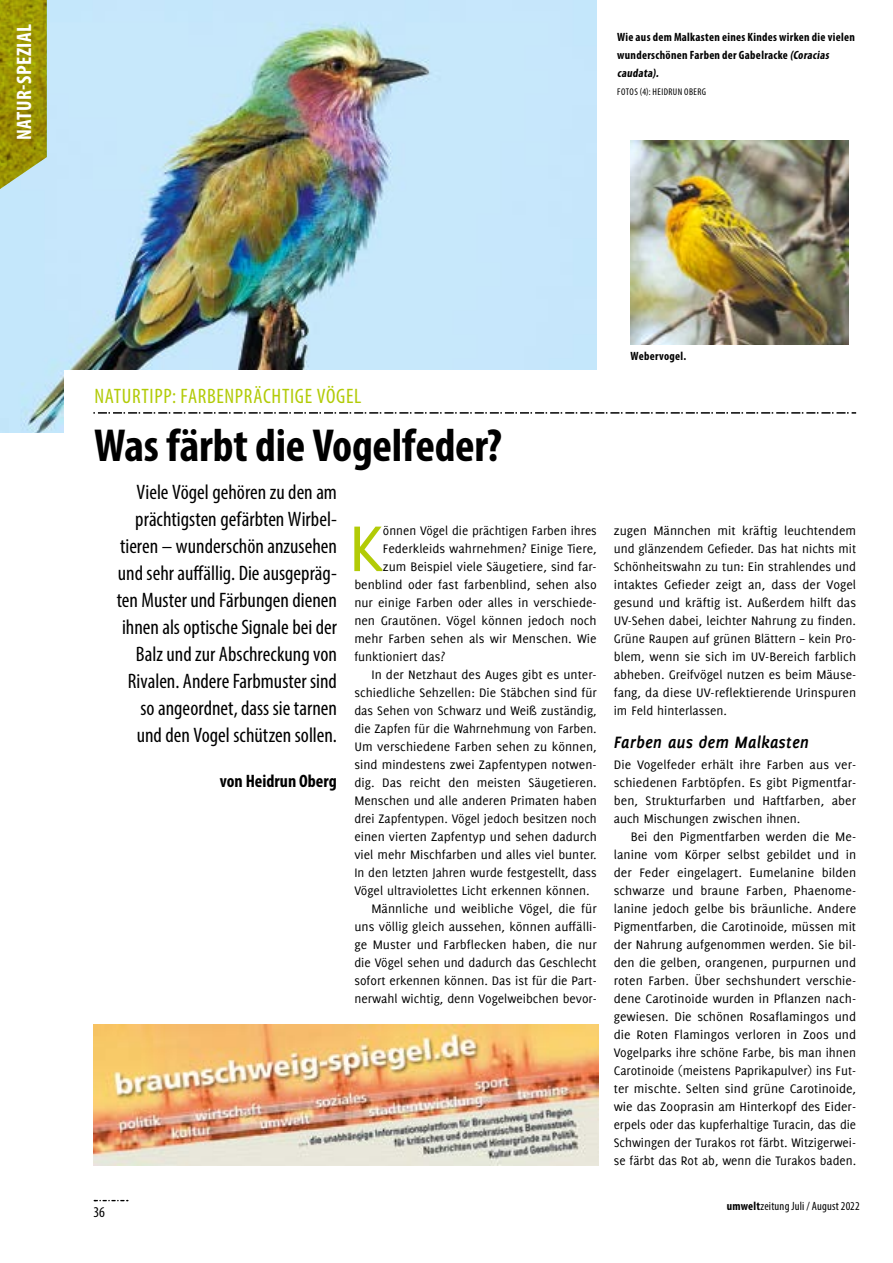
<style>
.page{position:relative;width:893px;height:1263px;background:#fff}
.page>*{position:absolute;margin:0;border:0;box-sizing:border-box;transform-origin:0 0}
.t1{font:70.65px "Delicious";color:#b2cb07}
.t2{font:700 condensed 46.5px "Myriad Pro";letter-spacing:-.005em;color:#000}
.t3{font:condensed 21px/27px "Myriad Pro";color:#000;text-align:right}
.t4{font:condensed 21px "Myriad Pro";letter-spacing:.03em;color:#b2cb07}
.t5{font:700 condensed 21px "Myriad Pro";letter-spacing:.02em;color:#fff}
.t6{font:italic 700 18px "Delicious";color:#000}
.t7{font:700 condensed 18px "Myriad Pro";color:#000}
.t8{font:condensed 15px "Myriad Pro";color:#000}
.t9{font:13.5px/18px "Delicious";color:#000;text-align:justify}
.t10{font:700 condensed 12px/18px "Myriad Pro";letter-spacing:.025em;color:#000}
.t11{font:condensed 12px "Myriad Pro";letter-spacing:.015em;color:#000}
.t12{font:condensed 9.75px "Myriad Pro";letter-spacing:.045em;color:#000}
.s1{font-weight:700}
</style>
<div class="page">
<svg style="left:94px;top:1200px;width:34px;height:1px"></svg>
<img style="left:0;top:0;width:597px;height:433px">
<div style="left:64px;top:370px;width:822px;height:230px;background:#fff"></div>
<svg style="left:93px;top:412px;width:763px;height:2px"></svg>
<img style="left:631px;top:141px;width:218px;height:203px">
<img style="left:93px;top:1025px;width:506px;height:140px">
<img style="left:0;top:0;width:47px;height:189px">
<h3 class="t5" style="left:11px;top:140px;width:118px;rotate:-90deg">NATUR-SPEZIAL</h3>
<p class="t10" style="left:617px;top:28px;width:239px">Wie aus dem Malkasten eines Kindes wirken die vielen wunderschönen Farben der Gabelracke (Coracias caudata).</p>
<p class="t12" style="left:617px;top:86px;width:90px">FOTOS (4): HEIDRUN OBERG</p>
<h3 class="t4" style="left:94px;top:383px;width:268px">NATURTIPP: FARBENPRÄCHTIGE VÖGEL</h3>
<h2 class="t2" style="left:94px;top:417px;width:409px">Was färbt die Vogelfeder?</h2>
<p class="t3" style="left:117px;top:478px;width:222px">Viele Vögel gehören zu den am prächtigsten gefärbten Wirbel&shy;tieren – wunderschön anzusehen und sehr auffällig. Die ausgepräg&shy;ten Muster und Färbungen dienen ihnen als optische Signale bei der<br>Balz und zur Abschreckung von<br>Rivalen. Andere Farbmuster sind so angeordnet, dass sie tarnen und den Vogel schützen sollen.</p>
<h3 class="t7" style="left:220px;top:770px;width:118px">von Heidrun Oberg</h3>
<h1 class="t1" style="left:349px;top:508px;width:36px">K</h1>
<p class="t9" style="left:383px;top:521px;width:215px">önnen Vögel die prächtigen Farben ihres</p>
<p class="t9" style="left:383px;top:539px;width:215px">Federkleids wahrnehmen? Einige Tiere,</p>
<p class="t9" style="left:383px;top:557px;width:215px">zum Beispiel viele Säugetiere, sind far-</p>
<p class="t9" style="left:354px;top:575px;width:244px">benblind oder fast farbenblind, sehen also</p>
<p class="t9" style="left:354px;top:593px;width:244px">nur einige Farben oder alles in verschiede-</p>
<p class="t9" style="left:354px;top:611px;width:244px">nen Grautönen. Vögel können jedoch noch</p>
<p class="t9" style="left:354px;top:629px;width:244px">mehr Farben sehen als wir Menschen. Wie</p>
<p class="t9" style="left:354px;top:647px;width:92px">funktioniert das?</p>
<p class="t9" style="left:371px;top:665px;width:227px">In der Netzhaut des Auges gibt es unter-</p>
<p class="t9" style="left:354px;top:683px;width:244px">schiedliche Sehzellen: Die Stäbchen sind für</p>
<p class="t9" style="left:354px;top:701px;width:244px">das Sehen von Schwarz und Weiß zuständig,</p>
<p class="t9" style="left:354px;top:719px;width:244px">die Zapfen für die Wahrnehmung von Farben.</p>
<p class="t9" style="left:354px;top:737px;width:244px">Um verschiedene Farben sehen zu können,</p>
<p class="t9" style="left:354px;top:755px;width:244px">sind mindestens zwei Zapfentypen notwen-</p>
<p class="t9" style="left:354px;top:773px;width:244px">dig. Das reicht den meisten Säugetieren.</p>
<p class="t9" style="left:354px;top:791px;width:244px">Menschen und alle anderen Primaten haben</p>
<p class="t9" style="left:354px;top:809px;width:244px">drei Zapfentypen. Vögel jedoch besitzen noch</p>
<p class="t9" style="left:354px;top:827px;width:244px">einen vierten Zapfentyp und sehen dadurch</p>
<p class="t9" style="left:354px;top:845px;width:244px">viel mehr Mischfarben und alles viel bunter.</p>
<p class="t9" style="left:354px;top:863px;width:244px">In den letzten Jahren wurde festgestellt, dass</p>
<p class="t9" style="left:354px;top:881px;width:237px">Vögel ultraviolettes Licht erkennen können.</p>
<p class="t9" style="left:371px;top:899px;width:227px">Männliche und weibliche Vögel, die für</p>
<p class="t9" style="left:354px;top:917px;width:244px">uns völlig gleich aussehen, können auffälli-</p>
<p class="t9" style="left:354px;top:935px;width:244px">ge Muster und Farbflecken haben, die nur</p>
<p class="t9" style="left:354px;top:953px;width:244px">die Vögel sehen und dadurch das Geschlecht</p>
<p class="t9" style="left:354px;top:971px;width:244px">sofort erkennen können. Das ist für die Part-</p>
<p class="t9" style="left:354px;top:989px;width:244px">nerwahl wichtig, denn Vogelweibchen bevor-</p>
<p class="t8" style="left:94px;top:1202px;width:13px">36</p>
<p class="t10" style="left:631px;top:346px;width:57px">Webervogel.</p>
<p class="t9" style="left:614px;top:521px;width:244px">zugen Männchen mit kräftig leuchtendem und glänzendem Gefieder. Das hat nichts mit Schönheitswahn zu tun: Ein strahlendes und intaktes Gefieder zeigt an, dass der Vogel gesund und kräftig ist. Außerdem hilft das UV-Sehen dabei, leichter Nahrung zu finden.<br>Grüne Raupen auf grünen Blättern – kein Pro&shy;blem, wenn sie sich im UV-Bereich farblich abheben. Greifvögel nutzen es beim Mäuse&shy;fang, da diese UV-reflektierende Urinspuren im Feld hinterlassen.</p>
<h3 class="t6" style="left:614px;top:732px;width:197px">Farben aus dem Malkasten</h3>
<p class="t9" style="left:614px;top:755px;width:244px">Die Vogelfeder erhält ihre Farben aus ver&shy;schiedenen Farbtöpfen. Es gibt Pigmentfar&shy;ben, Strukturfarben und Haftfarben, aber auch Mischungen zwischen ihnen.</p>
<p class="t9" style="left:614px;top:827px;width:244px;text-indent:17px">Bei den Pigmentfarben werden die Me&shy;lanine vom Körper selbst gebildet und in der Feder eingelagert. Eumelanine bilden schwarze und braune Farben, Phaenome&shy;lanine jedoch gelbe bis bräunliche. Andere Pigmentfarben, die Carotinoide, müssen mit der Nahrung aufgenommen werden. Sie bil&shy;den die gelben, orangenen, purpurnen und roten Farben. Über sechshundert verschie&shy;dene Carotinoide wurden in Pflanzen nach&shy;gewiesen. Die schönen Rosaflamingos und die Roten Flamingos verloren in Zoos und Vogelparks ihre schöne Farbe, bis man ihnen Carotinoide (meistens Paprikapulver) ins Fut&shy;ter mischte. Selten sind grüne Carotinoide, wie das Zooprasin am Hinterkopf des Eider&shy;erpels oder das kupferhaltige Turacin, das die Schwingen der Turakos rot färbt. Witzigerwei&shy;se färbt das Rot ab, wenn die Turakos baden.</p>
<p class="t11" style="left:727px;top:1199px;width:134px"><span class="s1">umwelt</span>zeitung Juli / August 2022</p>
</div>
